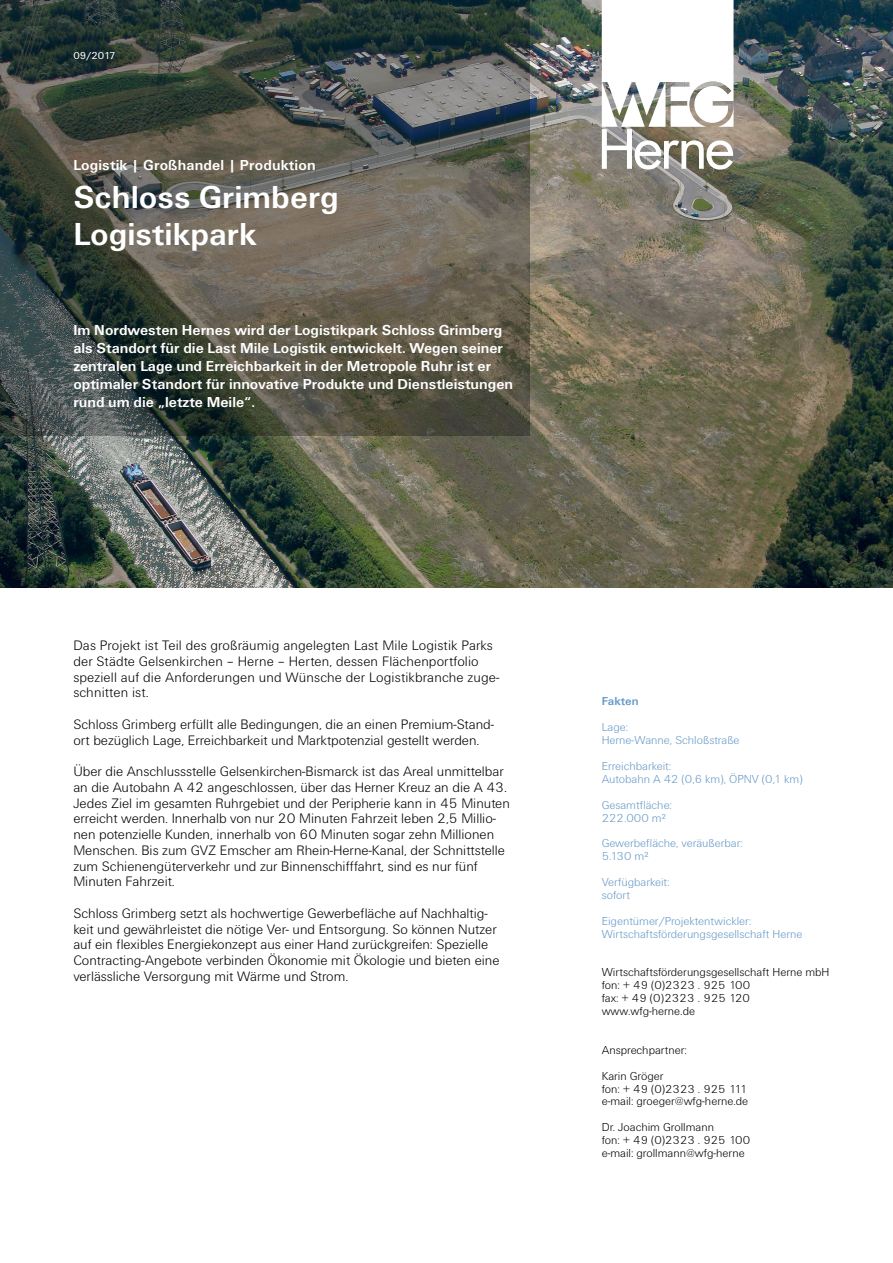
<style>
.page{position:relative;width:893px;height:1263px;background:#fff}
.page>*{position:absolute;margin:0;border:0;box-sizing:border-box;transform-origin:0 0}
.t1{font:700 33px/37.5px "Unitus T";color:#fff}
.t2{font:700 15px/18px "Unitus T";color:#fff}
.t3{font:300 14.25px/15.8px "Unitus T";color:#000}
.t4{font:300 12px/12.9px "Unitus T";color:#000}
.t5{font:300 12px/12.9px "Unitus T";color:#6799c8}
.t6{font:700 12px "Unitus T";color:#6799c8}
.t7{font:10.5px "Unitus T";letter-spacing:-.035em;color:#fff}
</style>
<div class="page">
<img style="left:0;top:0;width:893px;height:588px">
<svg style="left:602px;top:0;width:131px;height:170px"></svg>
<svg style="left:0;top:0;width:529px;height:436px;background:#4f524a"></svg>
<p class="t7" style="left:73px;top:50px;width:44px">09/2017</p>
<p class="t2" style="left:73px;top:156px;width:244px">Logistik | Großhandel | Produktion</p>
<h1 class="t1" style="left:73px;top:177px;width:267px">Schloss Grimberg<br>Logistikpark</h1>
<p class="t2" style="left:73px;top:321px;width:441px">Im Nordwesten Hernes wird der Logistikpark Schloss Grimberg als Standort für die Last Mile Logistik entwickelt. Wegen seiner zentralen Lage und Erreichbarkeit in der Metropole Ruhr ist er optimaler Standort für innovative Produkte und Dienstleistungen rund um die „letzte Meile“.</p>
<p class="t3" style="left:73px;top:637px;width:427px">Das Projekt ist Teil des großräumig angelegten Last Mile Logistik Parks der Städte Gelsenkirchen – Herne – Herten, dessen Flächenportfolio speziell auf die Anforderungen und Wünsche der Logistikbranche zuge&shy;schnitten ist.</p>
<p class="t3" style="left:73px;top:716px;width:422px">Schloss Grimberg erfüllt alle Bedingungen, die an einen Premium-Stand&shy;ort bezüglich Lage, Erreichbarkeit und Marktpotenzial gestellt werden.</p>
<p class="t3" style="left:73px;top:763px;width:438px">Über die Anschlussstelle Gelsenkirchen-Bismarck ist das Areal unmittelbar an die Autobahn A 42 angeschlossen, über das Herner Kreuz an die A 43.<br>Jedes Ziel im gesamten Ruhrgebiet und der Peripherie kann in 45 Minuten erreicht werden. Innerhalb von nur 20 Minuten Fahrzeit leben 2,5 Millio&shy;nen potenzielle Kunden, innerhalb von 60 Minuten sogar zehn Millionen Menschen. Bis zum GVZ Emscher am Rhein-Herne-Kanal, der Schnittstelle zum Schienengüterverkehr und zur Binnenschifffahrt, sind es nur fünf Minuten Fahrzeit.</p>
<p class="t3" style="left:73px;top:905px;width:428px">Schloss Grimberg setzt als hochwertige Gewerbefläche auf Nachhaltig&shy;keit und gewährleistet die nötige Ver- und Entsorgung. So können Nutzer auf ein flexibles Energiekonzept aus einer Hand zurückgreifen: Spezielle Contracting-Angebote verbinden Ökonomie mit Ökologie und bieten eine verlässliche Versorgung mit Wärme und Strom.</p>
<p class="t6" style="left:602px;top:694px;width:38px">Fakten</p>
<p class="t5" style="left:602px;top:721px;width:139px">Lage:<br>Herne-Wanne, Schloßstraße</p>
<p class="t5" style="left:602px;top:759px;width:203px">Erreichbarkeit:<br>Autobahn A 42 (0,6 km), ÖPNV (0,1 km)</p>
<p class="t5" style="left:602px;top:798px;width:72px">Gesamtfläche:<br>222.000 m²</p>
<p class="t5" style="left:602px;top:837px;width:143px">Gewerbefläche, veräußerbar:<br>5.130 m²</p>
<p class="t5" style="left:602px;top:875px;width:69px">Verfügbarkeit: sofort</p>
<p class="t5" style="left:602px;top:914px;width:202px">Eigentümer/Projektentwickler:<br>Wirtschaftsförderungsgesellschaft Herne</p>
<p class="t4" style="left:602px;top:966px;width:229px">Wirtschaftsförderungsgesellschaft Herne mbH fon: + 49 (0)2323 . 925 100<br>fax: + 49 (0)2323 . 925 120 www.wfg-herne.de</p>
<p class="t4" style="left:602px;top:1037px;width:87px;line-height:25.8px">Ansprechpartner:<br>Karin Gröger</p>
<p class="t4" style="left:602px;top:1082px;width:148px">fon: + 49 (0)2323 . 925 111 e-mail: groeger@wfg-herne.de</p>
<p class="t4" style="left:602px;top:1120px;width:150px">Dr. Joachim Grollmann<br>fon: + 49 (0)2323 . 925 100 e-mail: grollmann@wfg-herne</p>
</div>
